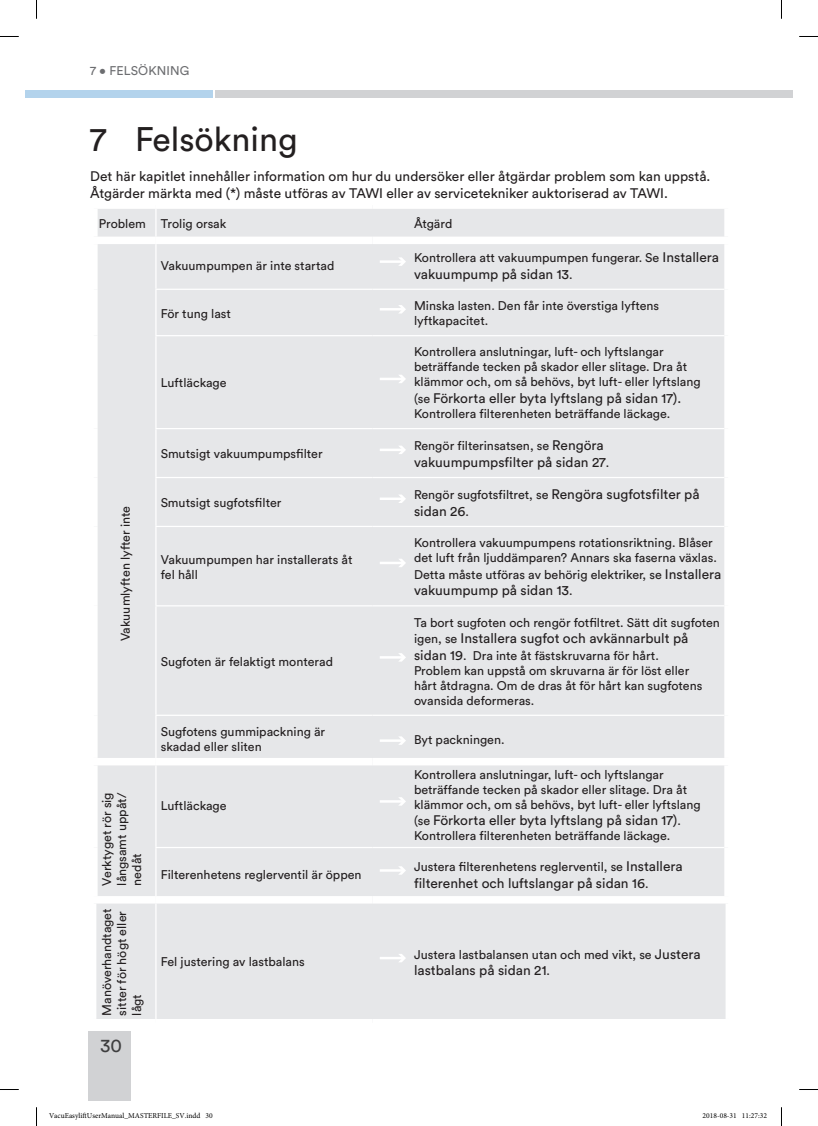
<style>
.page{position:relative;width:818px;height:1126px;background:#fff}
.page>*{position:absolute;margin:0;border:0;box-sizing:border-box;transform-origin:0 0}
.t1{font:33.75px "Circular Pro";color:#231f20}
.t2{font:18.75px "Circular Pro";color:#3e3e3f}
.t3{font:13.75px/16.5px "Circular Pro";color:#231f20}
.t4{font:12.5px/15px "Circular Pro";color:#231f20}
.t5{font:12.5px "Circular Pro";color:#6c6d70}
.t6{font:7.5px "Minion Pro";color:#000}
.s1{font-size:13.75px}
.s2{font-size:12.5px}
</style>
<div class="page">
<div style="left:89px;top:1030px;width:42px;height:69px;background:#d1d2d4"></div>
<div style="left:26px;top:90px;width:186px;height:7px;background:#b3d3ec"></div>
<div style="left:215px;top:90px;width:567px;height:7px;background:#d1d2d4"></div>
<div style="left:782px;top:90px;width:9px;height:7px;background:#d1d2d4"></div>
<div style="left:98px;top:209px;width:625px;height:548px;background:#e6e7e9"></div>
<div style="left:96px;top:765px;width:629px;height:253px;background:#e6e7e9"></div>
<hr style="left:155px;top:765px;width:1px;height:81px;background:#fff">
<hr style="left:155px;top:848px;width:1px;height:48px;background:#fff">
<hr style="left:155px;top:903px;width:1px;height:115px;background:#fff">
<hr style="left:155px;top:244px;width:1px;height:44px;background:#fff">
<hr style="left:155px;top:290px;width:1px;height:45px;background:#fff">
<hr style="left:155px;top:336px;width:1px;height:92px;background:#fff">
<hr style="left:155px;top:429px;width:1px;height:48px;background:#fff">
<hr style="left:155px;top:478px;width:1px;height:47px;background:#fff">
<hr style="left:155px;top:527px;width:1px;height:78px;background:#fff">
<hr style="left:155px;top:606px;width:1px;height:108px;background:#fff">
<hr style="left:155px;top:715px;width:1px;height:42px;background:#fff">
<hr style="left:155px;top:846px;width:217px;height:2px;background:#fff">
<hr style="left:372px;top:846px;width:37px;height:2px;background:#fff">
<hr style="left:409px;top:846px;width:314px;height:2px;background:#fff">
<hr style="left:155px;top:288px;width:217px;height:2px;background:#fff">
<hr style="left:372px;top:288px;width:37px;height:2px;background:#fff">
<hr style="left:409px;top:288px;width:314px;height:2px;background:#fff">
<hr style="left:155px;top:335px;width:217px;height:1px;background:#fff">
<hr style="left:372px;top:335px;width:37px;height:1px;background:#fff">
<hr style="left:409px;top:335px;width:314px;height:1px;background:#fff">
<hr style="left:155px;top:428px;width:217px;height:1px;background:#fff">
<hr style="left:372px;top:428px;width:37px;height:1px;background:#fff">
<hr style="left:409px;top:428px;width:314px;height:1px;background:#fff">
<hr style="left:155px;top:477px;width:217px;height:1px;background:#fff">
<hr style="left:372px;top:477px;width:37px;height:1px;background:#fff">
<hr style="left:409px;top:477px;width:314px;height:1px;background:#fff">
<hr style="left:155px;top:525px;width:217px;height:2px;background:#fff">
<hr style="left:372px;top:525px;width:37px;height:2px;background:#fff">
<hr style="left:409px;top:525px;width:314px;height:2px;background:#fff">
<hr style="left:155px;top:605px;width:217px;height:1px;background:#fff">
<hr style="left:372px;top:605px;width:37px;height:1px;background:#fff">
<hr style="left:409px;top:605px;width:314px;height:1px;background:#fff">
<hr style="left:155px;top:714px;width:217px;height:1px;background:#fff">
<hr style="left:372px;top:714px;width:37px;height:1px;background:#fff">
<hr style="left:409px;top:714px;width:314px;height:1px;background:#fff">
<div style="left:90px;top:896px;width:66px;height:7px;background:#fff"></div>
<div style="left:156px;top:896px;width:216px;height:7px;background:#fff"></div>
<div style="left:372px;top:896px;width:37px;height:7px;background:#fff"></div>
<div style="left:409px;top:896px;width:322px;height:7px;background:#fff"></div>
<div style="left:90px;top:765px;width:8px;height:82px;background:#fff"></div>
<div style="left:90px;top:847px;width:8px;height:49px;background:#fff"></div>
<div style="left:723px;top:765px;width:8px;height:82px;background:#fff"></div>
<div style="left:723px;top:847px;width:8px;height:49px;background:#fff"></div>
<div style="left:90px;top:236px;width:66px;height:8px;background:#fff"></div>
<div style="left:156px;top:236px;width:216px;height:8px;background:#fff"></div>
<div style="left:372px;top:236px;width:37px;height:8px;background:#fff"></div>
<div style="left:409px;top:236px;width:322px;height:8px;background:#fff"></div>
<svg style="left:155px;top:209px;width:1px;height:27px"></svg>
<hr style="left:379px;top:260px;width:24px;height:3px;background:#fff">
<svg style="left:398px;top:257px;width:8px;height:9px"></svg>
<hr style="left:379px;top:308px;width:24px;height:2px;background:#fff">
<svg style="left:398px;top:305px;width:8px;height:8px"></svg>
<hr style="left:379px;top:377px;width:24px;height:3px;background:#fff">
<svg style="left:398px;top:374px;width:8px;height:9px"></svg>
<hr style="left:379px;top:448px;width:24px;height:3px;background:#fff">
<svg style="left:398px;top:445px;width:8px;height:9px"></svg>
<hr style="left:379px;top:497px;width:24px;height:3px;background:#fff">
<svg style="left:398px;top:494px;width:8px;height:9px"></svg>
<hr style="left:379px;top:561px;width:24px;height:3px;background:#fff">
<svg style="left:398px;top:558px;width:8px;height:9px"></svg>
<hr style="left:379px;top:656px;width:24px;height:2px;background:#fff">
<svg style="left:398px;top:653px;width:8px;height:8px"></svg>
<hr style="left:379px;top:739px;width:24px;height:2px;background:#fff">
<svg style="left:398px;top:736px;width:8px;height:8px"></svg>
<hr style="left:379px;top:800px;width:24px;height:2px;background:#fff">
<svg style="left:398px;top:797px;width:8px;height:8px"></svg>
<hr style="left:379px;top:869px;width:24px;height:2px;background:#fff">
<svg style="left:398px;top:866px;width:8px;height:8px"></svg>
<hr style="left:379px;top:956px;width:24px;height:3px;background:#fff">
<svg style="left:398px;top:953px;width:8px;height:9px"></svg>
<svg style="left:0;top:36px;width:19px;height:1px"></svg>
<svg style="left:799px;top:36px;width:18px;height:1px"></svg>
<svg style="left:0;top:1089px;width:19px;height:1px"></svg>
<svg style="left:799px;top:1089px;width:18px;height:1px"></svg>
<svg style="left:36px;top:0;width:1px;height:19px"></svg>
<svg style="left:36px;top:1107px;width:1px;height:18px"></svg>
<svg style="left:88px;top:1077px;width:43px;height:24px"></svg>
<p class="t5" style="left:90px;top:62px;width:36px">7 • Felsökning</p>
<h1 class="t1" style="left:90px;top:116px;width:209px">7 Felsökning</h1>
<p class="t3" style="left:90px;top:168px;width:621px">Det här kapitlet innehåller information om hur du undersöker eller åtgärdar problem som kan uppstå.<br>Åtgärder märkta med (*) måste utföras av TAWI eller av servicetekniker auktoriserad av TAWI.</p>
<p class="t4" style="left:99px;top:215px;width:129px">Problem Trolig orsak</p>
<p class="t4" style="left:414px;top:215px;width:40px">Åtgärd</p>
<p class="t4" style="left:161px;top:257px;width:175px">Vakuumpumpen är inte startad</p>
<p class="t4" style="left:414px;top:250px;width:306px">Kontrollera att vakuumpumpen fungerar. Se <span class="s1">Installera</span></p>
<p class="t3" style="left:414px;top:265px;width:160px">vakuumpump på sidan 13<span class="s2">.</span></p>
<p class="t4" style="left:161px;top:305px;width:72px">För tung last</p>
<p class="t4" style="left:414px;top:297px;width:247px">Minska lasten. Den får inte överstiga lyftens lyftkapacitet.</p>
<p class="t4" style="left:117px;top:641px;width:137px;rotate:-90deg">Vakuumlyften lyfter inte</p>
<p class="t4" style="left:161px;top:375px;width:67px">Luftläckage</p>
<p class="t4" style="left:161px;top:445px;width:163px">Smutsigt vakuumpumpsfilter</p>
<p class="t4" style="left:161px;top:494px;width:122px">Smutsigt sugfotsfilter</p>
<p class="t4" style="left:161px;top:551px;width:193px">Vakuumpumpen har installerats åt fel håll</p>
<p class="t4" style="left:161px;top:653px;width:173px">Sugfoten är felaktigt monterad</p>
<p class="t4" style="left:414px;top:344px;width:288px">Kontrollera anslutningar, luft- och lyftslangar beträffande tecken på skador eller slitage. Dra åt klämmor och, om så behövs, byt luft- eller lyftslang</p>
<p class="t3" style="left:414px;top:389px;width:268px"><span class="s2">(se</span> Förkorta eller byta lyftslang på sidan 17).</p>
<p class="t4" style="left:414px;top:405px;width:257px">Kontrollera filterenheten beträffande läckage.</p>
<p class="t4" style="left:414px;top:438px;width:191px">Rengör filterinsatsen, se <span class="s1">Rengöra</span></p>
<p class="t3" style="left:414px;top:453px;width:197px">vakuumpumpsfilter på sidan 27<span class="s2">.</span></p>
<p class="t4" style="left:414px;top:487px;width:287px">Rengör sugfotsfiltret, se <span class="s1">Rengöra sugfotsfilter på</span></p>
<p class="t3" style="left:414px;top:502px;width:56px">sidan 26<span class="s2">.</span></p>
<p class="t4" style="left:414px;top:534px;width:304px">Kontrollera vakuumpumpens rotationsriktning. Blåser det luft från ljuddämparen? Annars ska faserna växlas.</p>
<p class="t4" style="left:414px;top:566px;width:309px">Detta måste utföras av behörig elektriker, se <span class="s1">Installera</span></p>
<p class="t3" style="left:414px;top:581px;width:160px">vakuumpump på sidan 13<span class="s2">.</span></p>
<p class="t4" style="left:414px;top:614px;width:307px">Ta bort sugfoten och rengör fotfiltret. Sätt dit sugfoten</p>
<p class="t3" style="left:414px;top:629px;width:276px"><span class="s2">igen, se</span> Installera sugfot och avkännarbult på</p>
<p class="t4" style="left:414px;top:647px;width:290px"><span class="s1">sidan 19</span>. Dra inte åt fästskruvarna för hårt.<br>Problem kan uppstå om skruvarna är för löst eller hårt åtdragna. Om de dras åt för hårt kan sugfotens ovansida deformeras.</p>
<p class="t4" style="left:161px;top:723px;width:166px">Sugfotens gummipackning är skadad eller sliten</p>
<p class="t4" style="left:414px;top:731px;width:92px">Byt packningen.</p>
<p class="t4" style="left:99px;top:885px;width:95px;text-align:justify;rotate:-90deg">Verktyget rör sig långsamt uppåt/ nedåt</p>
<p class="t4" style="left:161px;top:797px;width:67px">Luftläckage</p>
<p class="t4" style="left:161px;top:866px;width:202px">Filterenhetens reglerventil är öppen</p>
<p class="t4" style="left:99px;top:1015px;width:109px;rotate:-90deg">Manöverhandtaget sitter för högt eller lågt</p>
<h2 class="t2" style="left:100px;top:1033px;width:23px">30</h2>
<p class="t4" style="left:161px;top:953px;width:145px">Fel justering av lastbalans</p>
<p class="t4" style="left:414px;top:766px;width:288px">Kontrollera anslutningar, luft- och lyftslangar beträffande tecken på skador eller slitage. Dra åt klämmor och, om så behövs, byt luft- eller lyftslang</p>
<p class="t3" style="left:414px;top:811px;width:268px"><span class="s2">(se</span> Förkorta eller byta lyftslang på sidan 17)<span class="s2">.</span></p>
<p class="t4" style="left:414px;top:827px;width:257px">Kontrollera filterenheten beträffande läckage.</p>
<p class="t4" style="left:414px;top:858px;width:270px">Justera filterenhetens reglerventil, se <span class="s1">Installera</span></p>
<p class="t3" style="left:414px;top:873px;width:236px">filterenhet och luftslangar på sidan 16<span class="s2">.</span></p>
<p class="t4" style="left:414px;top:946px;width:288px">Justera lastbalansen utan och med vikt, se <span class="s1">Justera</span></p>
<p class="t3" style="left:414px;top:961px;width:137px">lastbalans på sidan 21<span class="s2">.</span></p>
<p class="t6" style="left:49px;top:1110px;width:165px">VacuEasyliftUserManual_MASTERFILE_SV.indd 30</p>
<p class="t6" style="left:702px;top:1110px;width:66px">2018-08-31 11:27:32</p>
</div>
